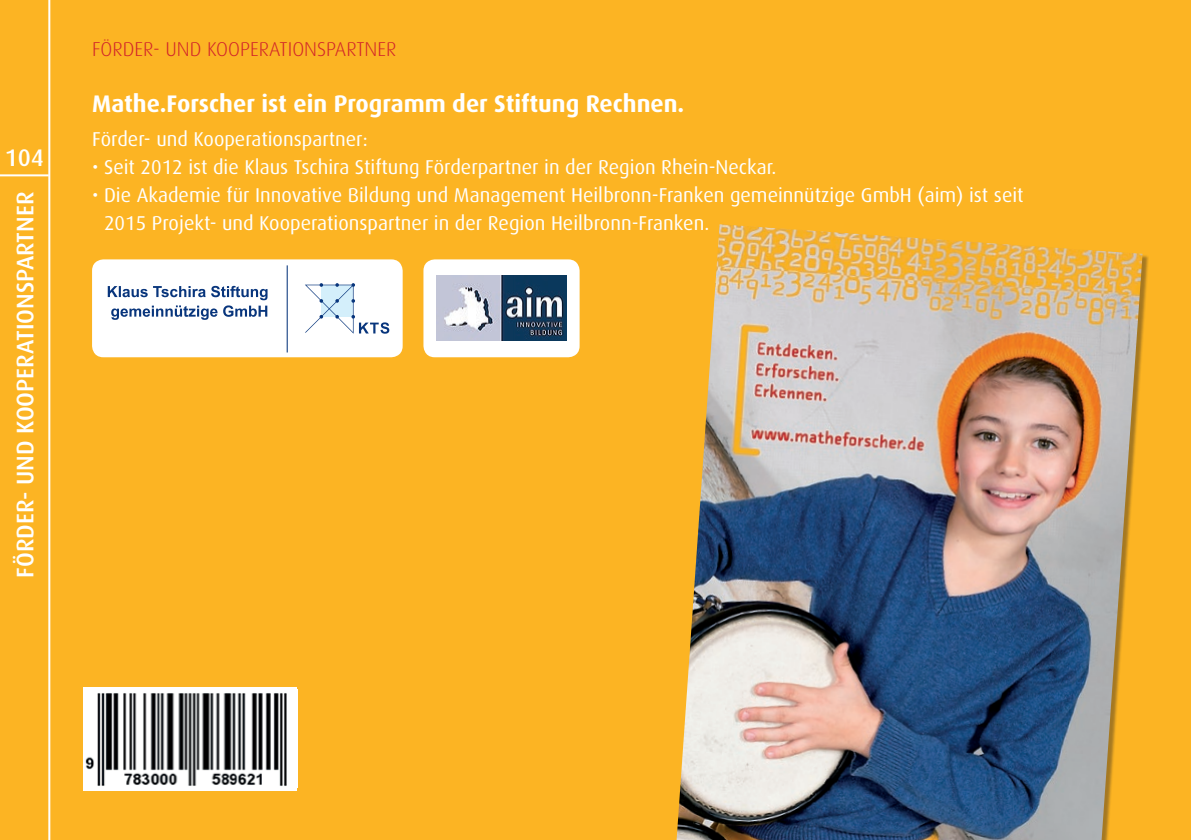
<style>
.page{position:relative;width:1191px;height:840px;background:#fff}
.page>*{position:absolute;margin:0;border:0;box-sizing:border-box;transform-origin:0 0}
.t1{font:700 24px "Dax";color:#fff}
.t2{font:500 24px "Dax";color:#fff}
.t3{font:20px/28px "Dax";color:#fff}
.t4{font:300 20px "Dax";color:#d1232a}
</style>
<div class="page">
<div style="left:50px;top:0;width:1141px;height:839px;background:#fcb423"></div>
<div style="left:0;top:0;width:49px;height:839px;background:#fcb423"></div>
<hr style="left:0;top:174px;width:49px;height:2px;background:#fff">
<div style="left:92px;top:259px;width:311px;height:98px;background:#fff;border-radius:11px"></div>
<svg style="left:108px;top:286px;width:159px;height:34px"></svg>
<svg style="left:305px;top:283px;width:84px;height:50px"></svg>
<hr style="left:287px;top:265px;width:1px;height:87px;background:#08357c">
<svg style="left:423px;top:259px;width:156px;height:98px"></svg>
<div style="left:671px;top:225px;width:478px;height:614px;background:#231f20;opacity:.4"></div>
<svg style="left:83px;top:686px;width:214px;height:104px"></svg>
<p class="t2" style="left:5px;top:144px;width:41px">104</p>
<p class="t2" style="left:12px;top:577px;width:387px;rotate:-90deg">FÖRDER- UND KOOPERATIONSPARTNER</p>
<p class="t4" style="left:92px;top:38px;width:306px">FÖRDER- UND KOOPERATIONSPARTNER</p>
<p class="t1" style="left:92px;top:90px;width:594px">Mathe.Forscher ist ein Programm der Stiftung Rechnen.</p>
<p class="t3" style="left:92px;top:125px;width:277px">Förder- und Kooperationspartner:</p>
<p class="t3" style="left:92px;top:153px;width:686px">• Seit 2012 ist die Klaus Tschira Stiftung Förderpartner in der Region Rhein-Neckar.</p>
<p class="t3" style="left:104px;top:181px;width:921px;text-indent:-12px">• Die Akademie für Innovative Bildung und Management Heilbronn-Franken gemeinnützige GmbH (aim) ist seit<br>2015 Projekt- und Kooperationspartner in der Region Heilbronn-Franken.</p>
</div>
